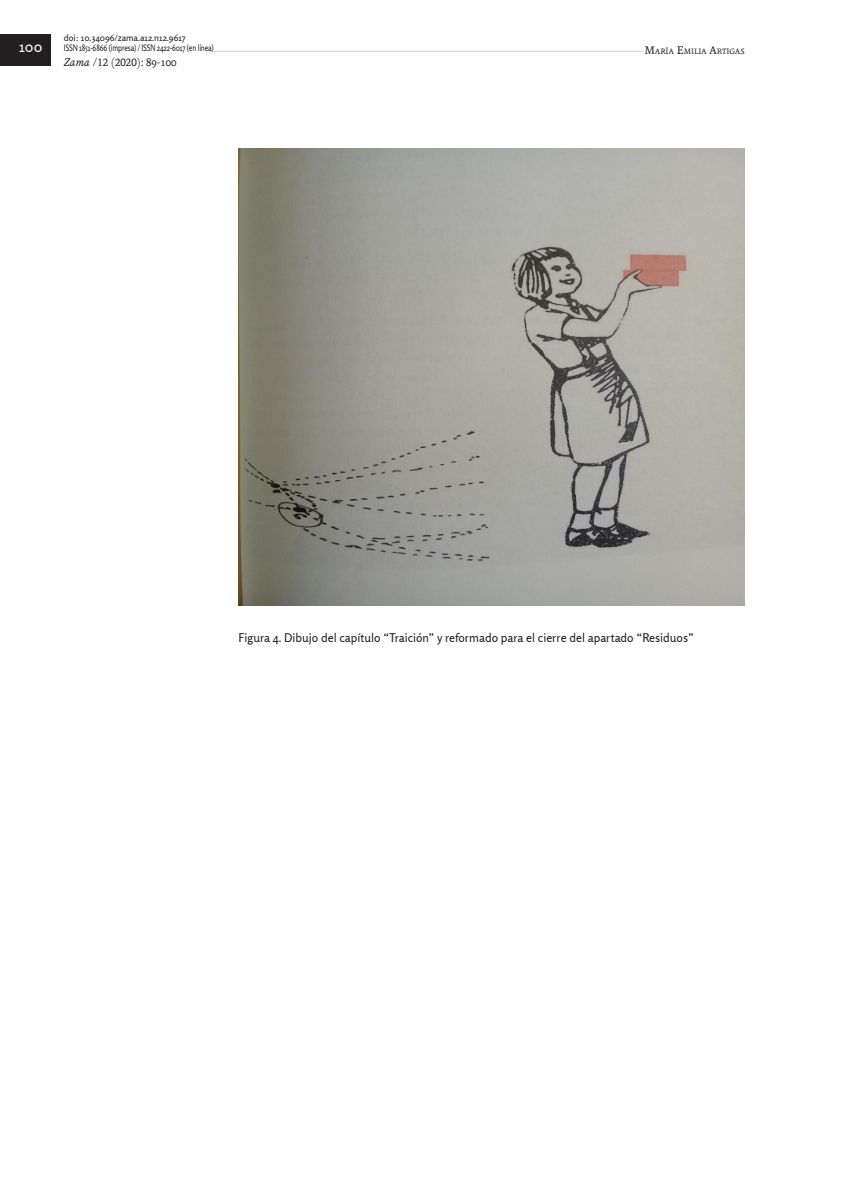
<style>
.page{position:relative;width:851px;height:1191px;background:#fff}
.page>*{position:absolute;margin:0;border:0;box-sizing:border-box;transform-origin:0 0}
.t1{font:15px "Rosario";color:#fff}
.img-epigrafe-inferio{font:12px "Rosario";color:#231f20}
.t2{font:12px "Andralis NDSC";color:#231f20}
.t3{font:9px/10.8px "Rosario";letter-spacing:-.02em;color:#231f20}
.t4{font:8.4px "Andralis ND Os F";color:#231f20}
.s1{font-family:"Andralis ND Os F";font-style:italic}
.s2{font-family:"Andralis ND Os F"}
.s3{font-size:12px}
</style>
<div class="page">
<hr style="left:127px;top:51px;width:605px;height:1px;background:#d1d2d4">
<div style="left:64px;top:41px;width:150px;height:15px;background:#fff"></div>
<div style="left:0;top:35px;width:50px;height:31px;background:#231f20"></div>
<div style="left:644px;top:44px;width:100px;height:15px;background:#fff"></div>
<img style="left:238px;top:149px;width:506px;height:457px">
<p class="t3" style="left:64px;top:32px;width:151px">doi: 10.34096/zama.a12.n12.9617<br>ISSN 1851-6866 (impresa) / ISSN 2422-6017 (en línea)</p>
<p class="t2" style="left:64px;top:55px;width:114px"><span class="s1">Zama</span> /12 (2020): <span class="s2">89-100</span></p>
<p class="t1" style="left:16px;top:38px;width:25px">100</p>
<p class="t1" style="left:19px;top:38px;width:25px">100</p>
<p class="t4" style="left:644px;top:47px;width:102px"><span class="s3">M</span>ARÍA <span class="s3">E</span>MILIA <span class="s3">A</span>RTIGAS</p>
<p class="img-epigrafe-inferio" style="left:238px;top:630px;width:457px">Figura 4. Dibujo del capítulo “Traición” y reformado para el cierre del apartado “Residuos”</p>
</div>
